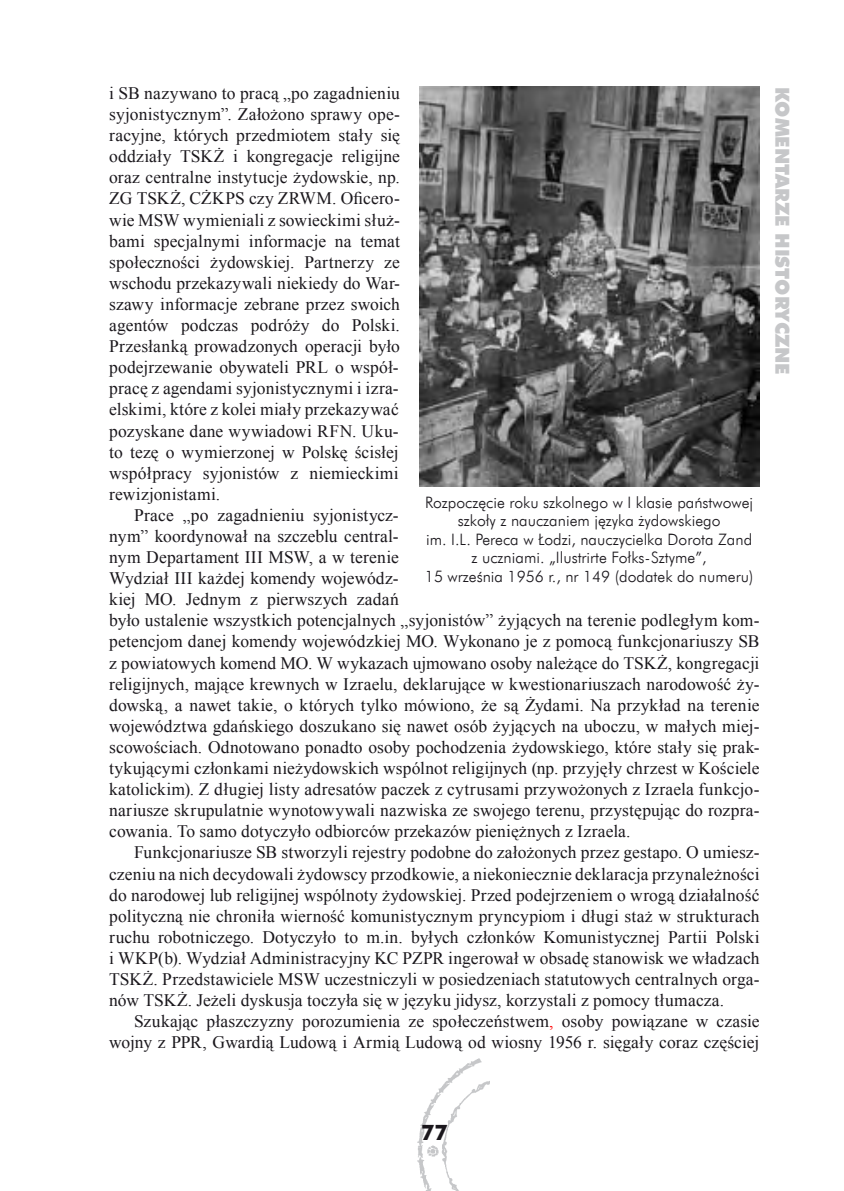
<style>
.page{position:relative;width:844px;height:1191px;background:#fff}
.page>*{position:absolute;margin:0;border:0;box-sizing:border-box;transform-origin:0 0}
.t1{font:700 21px "Futura EU";color:#1a171c}
.t2{font:19.25px "Futura X Blk EU";color:#c6c7c9}
.t3{font:17.5px/21px "Times New Roman";letter-spacing:.005em;color:#1a171c;text-align:justify}
.t4{font:15.75px/18.4px "Futura Lt EU";color:#1a171c;text-align:center}
.s1{color:#f00}
</style>
<div class="page">
<img style="left:418px;top:1058px;width:72px;height:133px">
<img style="left:420px;top:87px;width:339px;height:399px">
<p class="t3" style="left:109px;top:82px;width:292px">i SB nazywano to pracą „po zagadnieniu syjonistycznym”. Założono sprawy ope&shy;racyjne, których przedmiotem stały się oddziały TSKŻ i kongregacje religijne oraz centralne instytucje żydowskie, np.<br>ZG TSKŻ, CŻKPS czy ZRWM. Oficero&shy;wie MSW wymieniali z sowieckimi służ&shy;bami specjalnymi informacje na temat społeczności żydowskiej. Partnerzy ze wschodu przekazywali niekiedy do War&shy;szawy informacje zebrane przez swoich agentów podczas podróży do Polski.<br>Przesłanką prowadzonych operacji było podejrzewanie obywateli PRL o współ&shy;pracę z agendami syjonistycznymi i izra&shy;elskimi, które z kolei miały przekazywać pozyskane dane wywiadowi RFN. Uku&shy;to tezę o wymierzonej w Polskę ścisłej współpracy syjonistów z niemieckimi rewizjonistami.</p>
<p class="t3" style="left:109px;top:504px;width:651px;text-align:left;text-indent:25px">Prace „po zagadnieniu syjonistycz-<br>nym” koordynował na szczeblu central-<br>nym Departament III MSW, a w terenie<br>Wydział III każdej komendy wojewódz-<br>kiej MO. Jednym z pierwszych zadań<br>było ustalenie wszystkich potencjalnych „syjonistów” żyjących na terenie podległym kom&shy;petencjom danej komendy wojewódzkiej MO. Wykonano je z pomocą funkcjonariuszy SB z powiatowych komend MO. W wykazach ujmowano osoby należące do TSKŻ, kongregacji religijnych, mające krewnych w Izraelu, deklarujące w kwestionariuszach narodowość ży&shy;dowską, a nawet takie, o których tylko mówiono, że są Żydami. Na przykład na terenie województwa gdańskiego doszukano się nawet osób żyjących na uboczu, w małych miej&shy;scowościach. Odnotowano ponadto osoby pochodzenia żydowskiego, które stały się prak&shy;tykującymi członkami nieżydowskich wspólnot religijnych (np. przyjęły chrzest w Kościele katolickim). Z długiej listy adresatów paczek z cytrusami przywożonych z Izraela funkcjo&shy;nariusze skrupulatnie wynotowywali nazwiska ze swojego terenu, przystępując do rozpra&shy;cowania. To samo dotyczyło odbiorców przekazów pieniężnych z Izraela.</p>
<p class="t3" style="left:109px;top:841px;width:651px;text-indent:25px">Funkcjonariusze SB stworzyli rejestry podobne do założonych przez gestapo. O umiesz&shy;czeniu na nich decydowali żydowscy przodkowie, a niekoniecznie deklaracja przynależności do narodowej lub religijnej wspólnoty żydowskiej. Przed podejrzeniem o wrogą działalność polityczną nie chroniła wierność komunistycznym pryncypiom i długi staż w strukturach ruchu robotniczego. Dotyczyło to m.in. byłych członków Komunistycznej Partii Polski i WKP(b). Wydział Administracyjny KC PZPR ingerował w obsadę stanowisk we władzach TSKŻ. Przedstawiciele MSW uczestniczyli w posiedzeniach statutowych centralnych orga&shy;nów TSKŻ. Jeżeli dyskusja toczyła się w języku jidysz, korzystali z pomocy tłumacza.</p>
<p class="t3" style="left:109px;top:1010px;width:651px;text-align:right">Szukając płaszczyzny porozumienia ze społeczeństwem<span class="s1">,</span> osoby powiązane w czasie wojny z PPR, Gwardią Ludową i Armią Ludową od wiosny 1956 r. sięgały coraz częściej</p>
<p class="t4" style="left:425px;top:494px;width:330px">Rozpoczęcie roku szkolnego w I klasie państwowej szkoły z nauczaniem języka żydowskiego<br>im. I.L. Pereca w Łodzi, nauczycielka Dorota Zand z uczniami. „Ilustrirte Fołks-Sztyme”,<br>15 września 1956 r., nr 149 (dodatek do numeru)</p>
<p class="t2" style="left:794px;top:87px;width:289px;rotate:90deg">komentarze hi-sto-rycz-ne</p>
<p class="t1" style="left:421px;top:1119px;width:14px">77</p>
</div>
